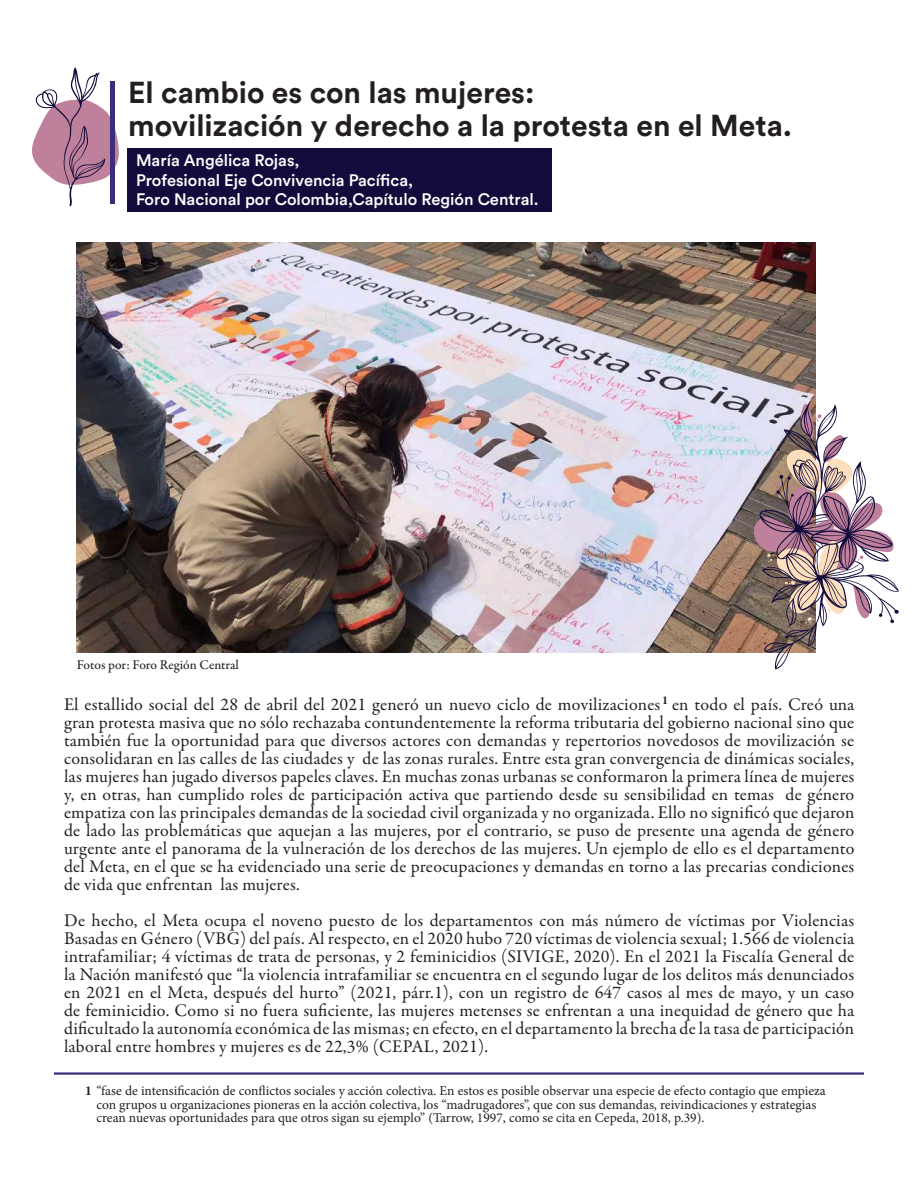
<style>
.page{position:relative;width:918px;height:1188px;background:#fff}
.page>*{position:absolute;margin:0;border:0;box-sizing:border-box;transform-origin:0 0}
.t1{font:700 30px/33px "Circular Std";color:#231f20}
.t2{font:18px/18px "Garamond Premr Pro";letter-spacing:.01em;color:#231f20;text-align:justify}
.t3{font:500 16.5px/19.5px "Circular Std";color:#fff}
.t4{font:13.5px/13.5px "Minion Pro";color:#231f20}
.t5{font:500 13.5px "Garamond Premr Pro";color:#231f20}
.t6{font:700 12px "Minion Pro";color:#231f20}
.s1{font-weight:700}
</style>
<div class="page">
<svg style="left:32px;top:67px;width:87px;height:140px"></svg>
<div style="left:110px;top:81px;width:5px;height:123px;background:#3c2d7b"></div>
<div style="left:127px;top:148px;width:425px;height:64px;background:#120b3b"></div>
<hr style="left:54px;top:1072px;width:810px;height:3px;background:#3c2d7b">
<img style="left:77px;top:243px;width:738px;height:410px">
<img style="left:753px;top:403px;width:146px;height:266px">
<h1 class="t1" style="left:128px;top:75px;width:666px">El cambio es con las mujeres:<br>movilización y derecho a la protesta en el Meta.</h1>
<p class="t3" style="left:136px;top:150px;width:404px">María Angélica Rojas,<br>Profesional Eje Convivencia Pacífica,<br>Foro Nacional por Colombia,Capítulo Región Central.</p>
<p class="t5" style="left:77px;top:657px;width:164px">Fotos por: Foro Región Central</p>
<p class="t6" style="left:662px;top:692px;width:7px">1</p>
<p class="t2" style="left:64px;top:695px;width:792px">El estallido social del 28 de abril del 2021 generó un nuevo ciclo de movilizaciones en todo el país. Creó una gran protesta masiva que no sólo rechazaba contundentemente la reforma tributaria del gobierno nacional sino que también fue la oportunidad para que diversos actores con demandas y repertorios novedosos de movilización se consolidaran en las calles de las ciudades y de las zonas rurales. Entre esta gran convergencia de dinámicas sociales, las mujeres han jugado diversos papeles claves. En muchas zonas urbanas se conformaron la primera línea de mujeres y, en otras, han cumplido roles de participación activa que partiendo desde su sensibilidad en temas de género empatiza con las principales demandas de la sociedad civil organizada y no organizada. Ello no significó que dejaron de lado las problemáticas que aquejan a las mujeres, por el contrario, se puso de presente una agenda de género urgente ante el panorama de la vulneración de los derechos de las mujeres. Un ejemplo de ello es el departamento del Meta, en el que se ha evidenciado una serie de preocupaciones y demandas en torno a las precarias condiciones de vida que enfrentan las mujeres.</p>
<p class="t2" style="left:64px;top:911px;width:792px">De hecho, el Meta ocupa el noveno puesto de los departamentos con más número de víctimas por Violencias Basadas en Género (VBG) del país. Al respecto, en el 2020 hubo 720 víctimas de violencia sexual; 1.566 de violencia intrafamiliar; 4 víctimas de trata de personas, y 2 feminicidios (SIVIGE, 2020). En el 2021 la Fiscalía General de la Nación manifestó que “la violencia intrafamiliar se encuentra en el segundo lugar de los delitos más denunciados en 2021 en el Meta, después del hurto” (2021, párr.1), con un registro de 647 casos al mes de mayo, y un caso de feminicidio. Como si no fuera suficiente, las mujeres metenses se enfrentan a una inequidad de género que ha dificultado la autonomía económica de las mismas; en efecto, en el departamento la brecha de la tasa de participación laboral entre hombres y mujeres es de 22,3% (CEPAL, 2021).</p>
<p class="t4" style="left:96px;top:1084px;width:731px;text-indent:-11px"><span class="s1">1</span> “fase de intensificación de conflictos sociales y acción colectiva. En estos es posible observar una especie de efecto contagio que empieza con grupos u organizaciones pioneras en la acción colectiva, los “madrugadores”, que con sus demandas, reivindicaciones y estrategias crean nuevas oportunidades para que otros sigan su ejemplo” (Tarrow, 1997, como se cita en Cepeda, 2018, p.39).</p>
</div>
